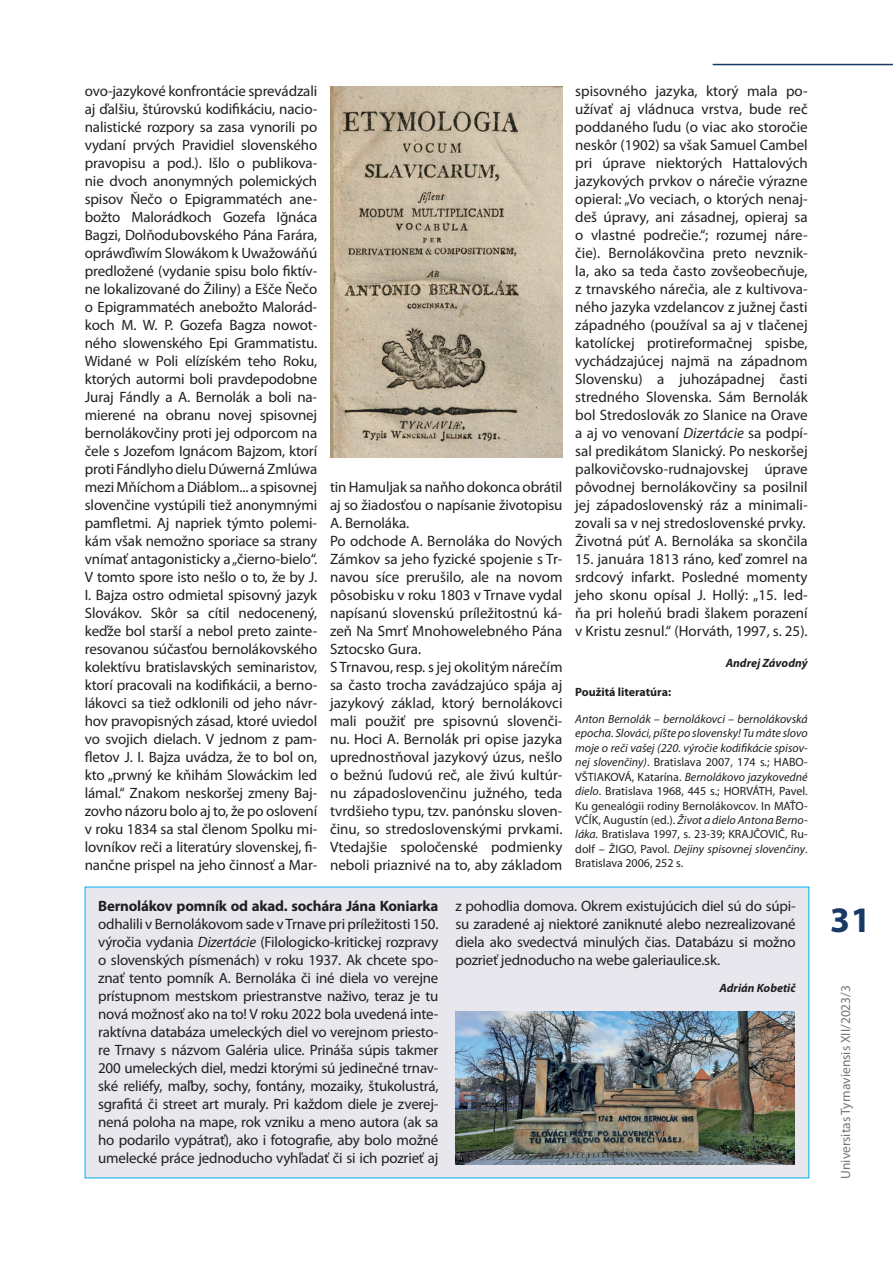
<style>
.page{position:relative;width:893px;height:1263px;background:#fff}
.page>*{position:absolute;margin:0;border:0;box-sizing:border-box;transform-origin:0 0}
.t1{font:700 36px "Myriad Pro";color:#183966}
.t2{font:15px/18px "Myriad Pro";color:#231f20;text-align:justify}
.t3{font:700 15px "Myriad Pro";letter-spacing:-.015em;color:#231f20}
.t4{font:13.5px "Myriad Pro";color:#70777f}
.t5{font:italic 12px/14.4px "Myriad Pro";color:#231f20;text-align:justify}
.t6{font:italic 700 12px "Myriad Pro";color:#231f20}
.t7{font:700 12px "Myriad Pro";color:#231f20}
.s1{font-style:italic}
.s2{font-style:normal}
</style>
<div class="page">
<hr style="left:713px;top:64px;width:180px;height:1px;background:#183966">
<div style="left:85px;top:887px;width:724px;height:291px;background:#e7e7ed"></div>
<img style="left:455px;top:1012px;width:340px;height:153px">
<img style="left:330px;top:87px;width:233px;height:371px">
<p class="t2" style="left:85px;top:82px;width:234px">ovo-jazykové konfrontácie sprevádzali aj ďalšiu, štúrovskú kodifikáciu, nacio&shy;nalistické rozpory sa zasa vynorili po vydaní prvých Pravidiel slovenského pravopisu a pod.). Išlo o publikova&shy;nie dvoch anonymných polemických spisov Ňečo o Epigrammatéch ane&shy;božto Malorádkoch Gozefa Iğnáca Bagzi, Dolňodubovského Pána Farára, opráwďiwím Slowákom k Uwažowáňú predložené (vydanie spisu bolo fiktív&shy;ne lokalizované do Žiliny) a Ešče Ňečo o Epigrammatéch anebožto Malorád&shy;koch M. W. P. Gozefa Bagza nowot&shy;ného slowenského Epi Grammatistu.<br>Widané w Poli elízíském teho Roku, ktorých autormi boli pravdepodobne Juraj Fándly a A. Bernolák a boli na&shy;mierené na obranu novej spisovnej bernolákovčiny proti jej odporcom na čele s Jozefom Ignácom Bajzom, ktorí proti Fándlyho dielu Dúwerná Zmlúwa mezi Mňíchom a Diáblom...a spisovnej slovenčine vystúpili tiež anonymnými pamfletmi. Aj napriek týmto polemi&shy;kám však nemožno sporiace sa strany vnímať antagonisticky a „čierno-bielo“.<br>V tomto spore isto nešlo o to, že by J.<br>I. Bajza ostro odmietal spisovný jazyk Slovákov. Skôr sa cítil nedocenený, keďže bol starší a nebol preto zainte&shy;resovanou súčasťou bernolákovského kolektívu bratislavských seminaristov, ktorí pracovali na kodifikácii, a berno&shy;lákovci sa tiež odklonili od jeho návr&shy;hov pravopisných zásad, ktoré uviedol vo svojich dielach. V jednom z pam&shy;fletov J. I. Bajza uvádza, že to bol on, kto „prwný ke kňihám Slowáckim led lámal.“ Znakom neskoršej zmeny Baj&shy;zovho názoru bolo aj to, že po oslovení v roku 1834 sa stal členom Spolku mi&shy;lovníkov reči a literatúry slovenskej, fi&shy;nančne prispel na jeho činnosť a Mar-</p>
<p class="t2" style="left:330px;top:477px;width:234px;text-align:left">tin Hamuljak sa naňho dokonca obrátil aj so žiadosťou o napísanie životopisu A. Bernoláka.<br>Po odchode A. Bernoláka do Nových Zámkov sa jeho fyzické spojenie s Tr&shy;navou síce prerušilo, ale na novom pôsobisku v roku 1803 v Trnave vydal napísanú slovenskú príležitostnú ká&shy;zeň Na Smrť Mnohowelebného Pána Sztocsko Gura.<br>S Trnavou, resp. s jej okolitým nárečím sa často trocha zavádzajúco spája aj jazykový základ, ktorý bernolákovci mali použiť pre spisovnú slovenči&shy;nu. Hoci A. Bernolák pri opise jazyka uprednostňoval jazykový úzus, nešlo o bežnú ľudovú reč, ale živú kultúr&shy;nu západoslovenčinu južného, teda tvrdšieho typu, tzv. panónsku sloven&shy;činu, so stredoslovenskými prvkami.<br>Vtedajšie spoločenské podmienky neboli priaznivé na to, aby základom</p>
<p class="t2" style="left:575px;top:82px;width:234px;text-align:left">spisovného jazyka, ktorý mala po&shy;užívať aj vládnuca vrstva, bude reč poddaného ľudu (o viac ako storočie neskôr (1902) sa však Samuel Cambel pri úprave niektorých Hattalových jazykových prvkov o nárečie výrazne opieral: „Vo veciach, o ktorých nenaj&shy;deš úpravy, ani zásadnej, opieraj sa o vlastné podrečie.“; rozumej náre&shy;čie). Bernolákovčina preto nevznik&shy;la, ako sa teda často zovšeobecňuje, z trnavského nárečia, ale z kultivova&shy;ného jazyka vzdelancov z južnej časti západného (používal sa aj v tlačenej katolíckej protireformačnej spisbe, vychádzajúcej najmä na západnom Slovensku) a juhozápadnej časti stredného Slovenska. Sám Bernolák bol Stredoslovák zo Slanice na Orave a aj vo venovaní <span class="s1">Dizertácie</span> sa podpí&shy;sal predikátom Slanický. Po neskoršej palkovičovsko-rudnajovskej úprave pôvodnej bernolákovčiny sa posilnil jej západoslovenský ráz a minimali&shy;zovali sa v nej stredoslovenské prvky.<br>Životná púť A. Bernoláka sa skončila</p>
<p class="t2" style="left:575px;top:550px;width:234px">15. januára 1813 ráno, keď zomrel na srdcový infarkt. Posledné momenty jeho skonu opísal J. Hollý: „15. led&shy;ňa pri holeňú bradi šlakem porazení v Kristu zesnul.“ (Horváth, 1997, s. 25).</p>
<p class="t6" style="left:726px;top:655px;width:83px">Andrej Závodný</p>
<p class="t7" style="left:575px;top:684px;width:97px">Použitá literatúra:</p>
<p class="t5" style="left:575px;top:712px;width:234px">Anton Bernolák – bernolákovci – bernolákovská epocha. Slováci, píšte po slovensky! Tu máte slovo moje o reči vašej (220. výročie kodifikácie spisov&shy;nej slovenčiny)<span class="s2">. Bratislava 2007, 174 s.; HABO-VŠTIAKOVÁ, Katarína.</span> Bernolákovo jazykovedné dielo<span class="s2">. Bratislava 1968, 445 s.; HORVÁTH, Pavel.<br>Ku genealógii rodiny Bernolákovcov. In MAŤO-VĆÍK, Augustín (ed.).</span> Život a dielo Antona Berno&shy;láka. <span class="s2">Bratislava 1997, s. 23-39; KRAJČOVIČ, Ru&shy;dolf – ŽIGO, Pavol.</span> Dejiny spisovnej slovenčiny<span class="s2">.<br>Bratislava 2006, 252 s.</span></p>
<p class="t3" style="left:98px;top:896px;width:342px">Bernolákov pomník od akad. sochára Jána Koniarka</p>
<p class="t2" style="left:98px;top:915px;width:342px">odhalili v Bernolákovom sade v Trnave pri príležitosti 150. výročia vydania <span class="s1">Dizertácie</span> (Filologicko-kritickej rozpravy o slovenských písmenách) v roku 1937. Ak chcete spo&shy;znať tento pomník A. Bernoláka či iné diela vo verejne prístupnom mestskom priestranstve naživo, teraz je tu nová možnosť ako na to! V roku 2022 bola uvedená inte&shy;raktívna databáza umeleckých diel vo verejnom priesto&shy;re Trnavy s názvom Galéria ulice. Prináša súpis takmer 200 umeleckých diel, medzi ktorými sú jedinečné trnav&shy;ské reliéfy, maľby, sochy, fontány, mozaiky, štukolustrá, sgrafitá či street art muraly. Pri každom diele je zverej&shy;nená poloha na mape, rok vzniku a meno autora (ak sa ho podarilo vypátrať), ako i fotografie, aby bolo možné umelecké práce jednoducho vyhľadať či si ich pozrieť aj</p>
<p class="t2" style="left:455px;top:897px;width:342px">z pohodlia domova. Okrem existujúcich diel sú do súpi&shy;su zaradené aj niektoré zaniknuté alebo nezrealizované diela ako svedectvá minulých čias. Databázu si možno pozrieť jednoducho na webe galeriaulice.sk.</p>
<p class="t6" style="left:720px;top:980px;width:78px">Adrián Kobetič</p>
<h1 class="t1" style="left:830px;top:896px;width:42px">31</h1>
<p class="t4" style="left:837px;top:1179px;width:195px;rotate:-90deg">Universitas Tyrnaviensis XII/2023/3</p>
</div>
